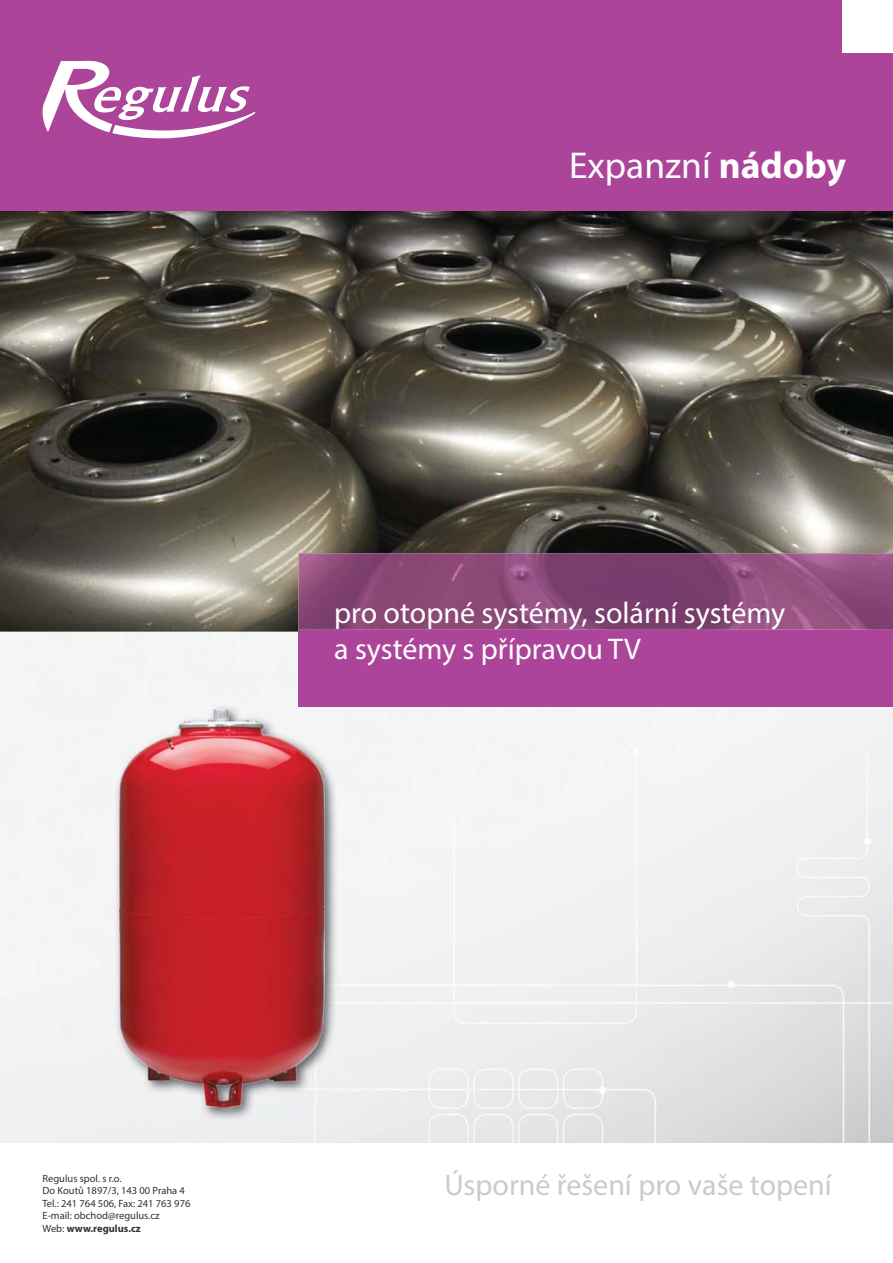
<style>
.page{position:relative;width:893px;height:1263px;background:#fff}
.page>*{position:absolute;margin:0;border:0;box-sizing:border-box;transform-origin:0 0}
.t1{font:37.5px "Myriad Pro";color:#fff}
.t2{font:30px/36px "Myriad Pro";color:#fff}
.t3{font:30px "Myriad Pro";color:#cecac8}
.t4{font:10.5px/12.6px "Myriad Pro";color:#323031}
.s1{font-weight:700}
</style>
<div class="page">
<img style="left:0;top:210px;width:893px;height:933px">
<img style="left:0;top:211px;width:893px;height:421px">
<div style="left:0;top:0;width:893px;height:210px;background:#ac4499"></div>
<div style="left:843px;top:0;width:50px;height:53px;background:#fff"></div>
<svg style="left:42px;top:61px;width:213px;height:78px"></svg>
<img style="left:298px;top:553px;width:595px;height:77px">
<div style="left:298px;top:630px;width:595px;height:76px;background:#ac4499"></div>
<img style="left:114px;top:704px;width:224px;height:417px">
<img style="left:298px;top:704px;width:40px;height:2px">
<img style="left:119px;top:709px;width:206px;height:398px">
<p class="t1" style="left:569px;top:152px;width:279px">Expanzní <span class="s1">nádoby</span></p>
<p class="t2" style="left:334px;top:598px;width:452px">pro otopné systémy, solární systémy a systémy s přípravou TV</p>
<p class="t4" style="left:43px;top:1173px;width:149px">Regulus spol. s r.o.<br>Do Koutů 1897/3, 143 00 Praha 4<br>Tel.: 241 764 506, Fax: 241 763 976<br>E-mail: obchod@regulus.cz<br>Web: <span class="s1">www.regulus.cz</span></p>
<p class="t3" style="left:444px;top:1174px;width:389px">Úsporné řešení pro vaše topení</p>
</div>
